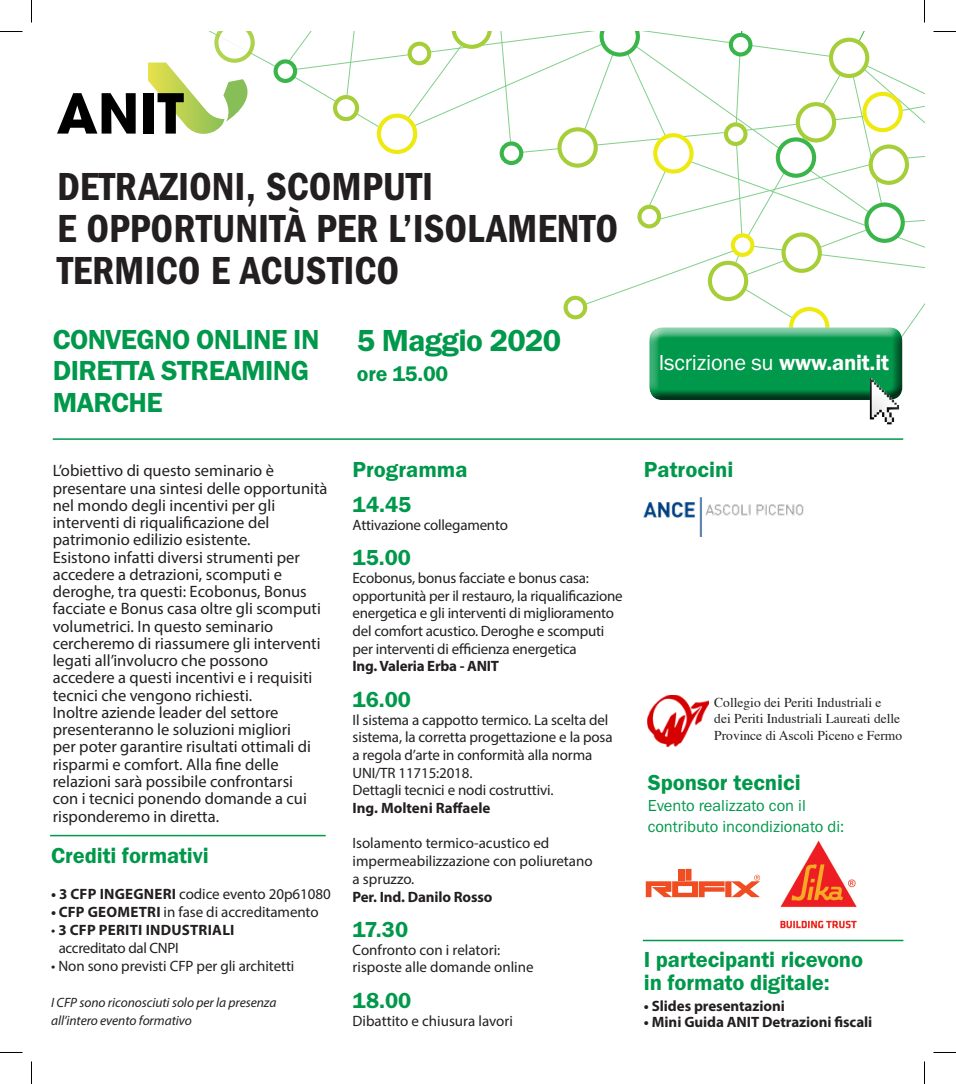
<style>
.page{position:relative;width:956px;height:1084px;background:#fff}
.page>*{position:absolute;margin:0;border:0;box-sizing:border-box;transform-origin:0 0}
.t1{font:600 40.5px/42px "Franklin Got Cd ITC";color:#231f20}
.t2{font:600 31.5px "Franklin Got ITC";letter-spacing:-.02em;color:#00984a}
.t3{font:600 28.5px/31.5px "Franklin Got ITC";letter-spacing:-.02em;color:#00984a}
.t4{font:600 22.5px "Franklin Got ITC";letter-spacing:-.005em;color:#00984a}
.t5{font:22.5px "Franklin Got ITC";letter-spacing:-.01em;color:#fff}
.t6{font:600 21.9px "Franklin Got ITC";letter-spacing:-.01em;color:#00984a}
.t7{font:16.5px/17.2px "Myriad Pro";color:#231f20}
.t8{font:16.5px "Franklin Got ITC";color:#00984a}
.t9{font:15px/17.7px "Myriad Pro";letter-spacing:-.01em;color:#231f20}
.t10{font:700 15px "Myriad Pro";letter-spacing:-.005em;color:#231f20}
.t11{font:700 15px "Myriad Pro";letter-spacing:.015em;color:#231f20}
.t12{font:13.5px "Times";color:#231f20}
.t13{font:italic 13.5px "Myriad Pro";letter-spacing:-.005em;color:#231f20}
.s1{font-weight:700}
.s2{font-weight:400}
.s3{font-weight:600}
</style>
<div class="page">
<hr style="left:50px;top:834px;width:276px;height:2px;background:#00984a">
<hr style="left:643px;top:939px;width:260px;height:2px;background:#00984a">
<hr style="left:53px;top:438px;width:850px;height:2px;background:#00984a">
<svg style="left:57px;top:93px;width:79px;height:41px"></svg>
<div style="left:143px;top:93px;width:10px;height:41px;background:#000"></div>
<svg style="left:148px;top:32px;width:776px;height:358px"></svg>
<svg style="left:731px;top:35px;width:20px;height:20px"></svg>
<div style="left:728px;top:33px;width:25px;height:24px;border:4px solid #3ab54a;border-radius:50%"></div>
<svg style="left:275px;top:61px;width:20px;height:20px"></svg>
<div style="left:273px;top:59px;width:24px;height:24px;border:4px solid #3ab54a;border-radius:50%"></div>
<div style="left:647px;top:324px;width:255px;height:68px;background:#fff;opacity:.75"></div>
<div style="left:647px;top:329px;width:255px;height:72px;background:#231f20;opacity:.75"></div>
<img style="left:870px;top:378px;width:29px;height:46px">
<svg style="left:639px;top:206px;width:20px;height:20px"></svg>
<div style="left:637px;top:204px;width:24px;height:25px;border:4px solid #a6ce39;border-radius:50%"></div>
<div style="left:685px;top:868px;width:6px;height:12px;background:#f04d22"></div>
<div style="left:679px;top:868px;width:6px;height:12px;background:#f04d22"></div>
<svg style="left:646px;top:874px;width:114px;height:23px"></svg>
<img style="left:780px;top:840px;width:77px;height:89px">
<img style="left:647px;top:695px;width:62px;height:51px">
<img style="left:643px;top:497px;width:161px;height:40px">
<svg style="left:0;top:31px;width:22px;height:1px"></svg>
<svg style="left:933px;top:31px;width:23px;height:1px"></svg>
<svg style="left:0;top:1052px;width:22px;height:1px"></svg>
<svg style="left:933px;top:1052px;width:23px;height:1px"></svg>
<svg style="left:31px;top:0;width:1px;height:23px"></svg>
<svg style="left:31px;top:1061px;width:1px;height:22px"></svg>
<svg style="left:924px;top:0;width:1px;height:23px"></svg>
<svg style="left:924px;top:1061px;width:1px;height:22px"></svg>
<p class="t1" style="left:57px;top:166px;width:378px">DETRAZIONI, SCOMPUTI</p>
<p class="t1" style="left:57px;top:208px;width:563px">E OPPORTUNITÀ PER L’ISOLAMENTO<br>TERMICO E ACUSTICO</p>
<p class="t3" style="left:53px;top:323px;width:268px">CONVEGNO ONLINE IN<br>DIRETTA STREAMING<br>MARCHE</p>
<p class="t7" style="left:53px;top:462px;width:223px">L’obiettivo di questo seminario è</p>
<p class="t7" style="left:53px;top:479px;width:276px">presentare una sintesi delle opportunità</p>
<p class="t7" style="left:53px;top:496px;width:224px">nel mondo degli incentivi per gli</p>
<p class="t7" style="left:53px;top:513px;width:218px">interventi di riqualificazione del</p>
<p class="t7" style="left:53px;top:531px;width:199px">patrimonio edilizio esistente.</p>
<p class="t7" style="left:53px;top:548px;width:249px">Esistono infatti diversi strumenti per</p>
<p class="t7" style="left:53px;top:565px;width:231px">accedere a detrazioni, scomputi e</p>
<p class="t7" style="left:53px;top:582px;width:256px">deroghe, tra questi: Ecobonus, Bonus</p>
<p class="t7" style="left:53px;top:600px;width:270px">facciate e Bonus casa oltre gli scomputi volumetrici. In questo seminario</p>
<p class="t7" style="left:53px;top:634px;width:269px">cercheremo di riassumere gli interventi legati all’involucro che possono</p>
<p class="t7" style="left:53px;top:669px;width:261px">accedere a questi incentivi e i requisiti</p>
<p class="t7" style="left:53px;top:686px;width:201px">tecnici che vengono richiesti.</p>
<p class="t7" style="left:53px;top:703px;width:227px">Inoltre aziende leader del settore</p>
<p class="t7" style="left:53px;top:720px;width:240px">presenteranno le soluzioni migliori</p>
<p class="t7" style="left:53px;top:738px;width:260px">per poter garantire risultati ottimali di</p>
<p class="t7" style="left:53px;top:755px;width:227px">risparmi e comfort. Alla fine delle</p>
<p class="t7" style="left:53px;top:772px;width:242px">relazioni sarà possibile confrontarsi</p>
<p class="t7" style="left:53px;top:789px;width:256px">con i tecnici ponendo domande a cui</p>
<p class="t7" style="left:53px;top:807px;width:168px">risponderemo in diretta.</p>
<p class="t4" style="left:51px;top:843px;width:159px">Crediti formativi</p>
<p class="t9" style="left:51px;top:885px;width:281px"><span class="s1">• 3 CFP INGEGNERI</span> codice evento 20p61080</p>
<p class="t9" style="left:51px;top:903px;width:269px"><span class="s1">• CFP GEOMETRI</span> in fase di accreditamento</p>
<p class="t11" style="left:51px;top:921px;width:185px"><span class="s2">•</span> 3 CFP PERITI INDUSTRIALI</p>
<p class="t9" style="left:59px;top:939px;width:122px">accreditato dal CNPI</p>
<p class="t9" style="left:51px;top:957px;width:245px">• Non sono previsti CFP per gli architetti</p>
<p class="t13" style="left:51px;top:994px;width:227px">I CFP sono riconosciuti solo per la presenza</p>
<p class="t13" style="left:51px;top:1012px;width:142px">all’intero evento formativo</p>
<p class="t2" style="left:357px;top:322px;width:206px">5 Maggio 2020</p>
<p class="t6" style="left:357px;top:361px;width:93px">ore 15.00</p>
<p class="t4" style="left:353px;top:456px;width:117px">Programma</p>
<p class="t4" style="left:353px;top:491px;width:60px">14.45</p>
<p class="t9" style="left:353px;top:515px;width:157px">Attivazione collegamento</p>
<p class="t4" style="left:353px;top:545px;width:60px">15.00</p>
<p class="t9" style="left:353px;top:568px;width:272px">Ecobonus, bonus facciate e bonus casa: opportunità per il restauro, la riqualificazione energetica e gli interventi di miglioramento del comfort acustico. Deroghe e scomputi</p>
<p class="t9" style="left:353px;top:639px;width:226px">per interventi di efficienza energetica</p>
<p class="t10" style="left:353px;top:658px;width:148px">Ing. Valeria Erba - ANIT</p>
<p class="t4" style="left:353px;top:686px;width:60px">16.00</p>
<p class="t9" style="left:353px;top:710px;width:262px">Il sistema a cappotto termico. La scelta del sistema, la corretta progettazione e la posa</p>
<p class="t9" style="left:353px;top:745px;width:241px">a regola d’arte in conformità alla norma</p>
<p class="t9" style="left:353px;top:763px;width:121px">UNI/TR 11715:2018.</p>
<p class="t9" style="left:353px;top:781px;width:203px">Dettagli tecnici e nodi costruttivi.</p>
<p class="t10" style="left:353px;top:799px;width:139px">Ing. Molteni Raffaele</p>
<p class="t9" style="left:353px;top:834px;width:198px">Isolamento termico-acustico ed</p>
<p class="t9" style="left:353px;top:852px;width:242px">impermeabilizzazione con poliuretano</p>
<p class="t9" style="left:353px;top:869px;width:63px">a spruzzo.</p>
<p class="t10" style="left:353px;top:888px;width:141px">Per. Ind. Danilo Rosso</p>
<p class="t4" style="left:353px;top:916px;width:57px">17.30</p>
<p class="t9" style="left:353px;top:940px;width:149px">Confronto con i relatori:</p>
<p class="t9" style="left:353px;top:958px;width:183px">risposte alle domande online</p>
<p class="t4" style="left:353px;top:987px;width:60px">18.00</p>
<p class="t9" style="left:353px;top:1011px;width:162px">Dibattito e chiusura lavori</p>
<p class="t5" style="left:659px;top:350px;width:232px">Iscrizione su <span class="s3">www.anit.it</span></p>
<p class="t4" style="left:644px;top:456px;width:91px">Patrocini</p>
<p class="t12" style="left:714px;top:689px;width:169px">Collegio dei Periti Industriali e</p>
<p class="t12" style="left:714px;top:706px;width:187px">dei Periti Industriali Laureati delle</p>
<p class="t12" style="left:714px;top:722px;width:189px">Province di Ascoli Piceno e Fermo</p>
<p class="t4" style="left:648px;top:769px;width:155px">Sponsor tecnici</p>
<p class="t8" style="left:648px;top:796px;width:160px">Evento realizzato con il</p>
<p class="t8" style="left:648px;top:817px;width:198px">contributo incondizionato di:</p>
<p class="t4" style="left:644px;top:946px;width:221px">I partecipanti ricevono</p>
<p class="t4" style="left:644px;top:969px;width:187px">in formato digitale:</p>
<p class="t10" style="left:644px;top:997px;width:142px">• Slides presentazioni</p>
<p class="t10" style="left:644px;top:1013px;width:230px">• Mini Guida ANIT Detrazioni fiscali</p>
</div>
